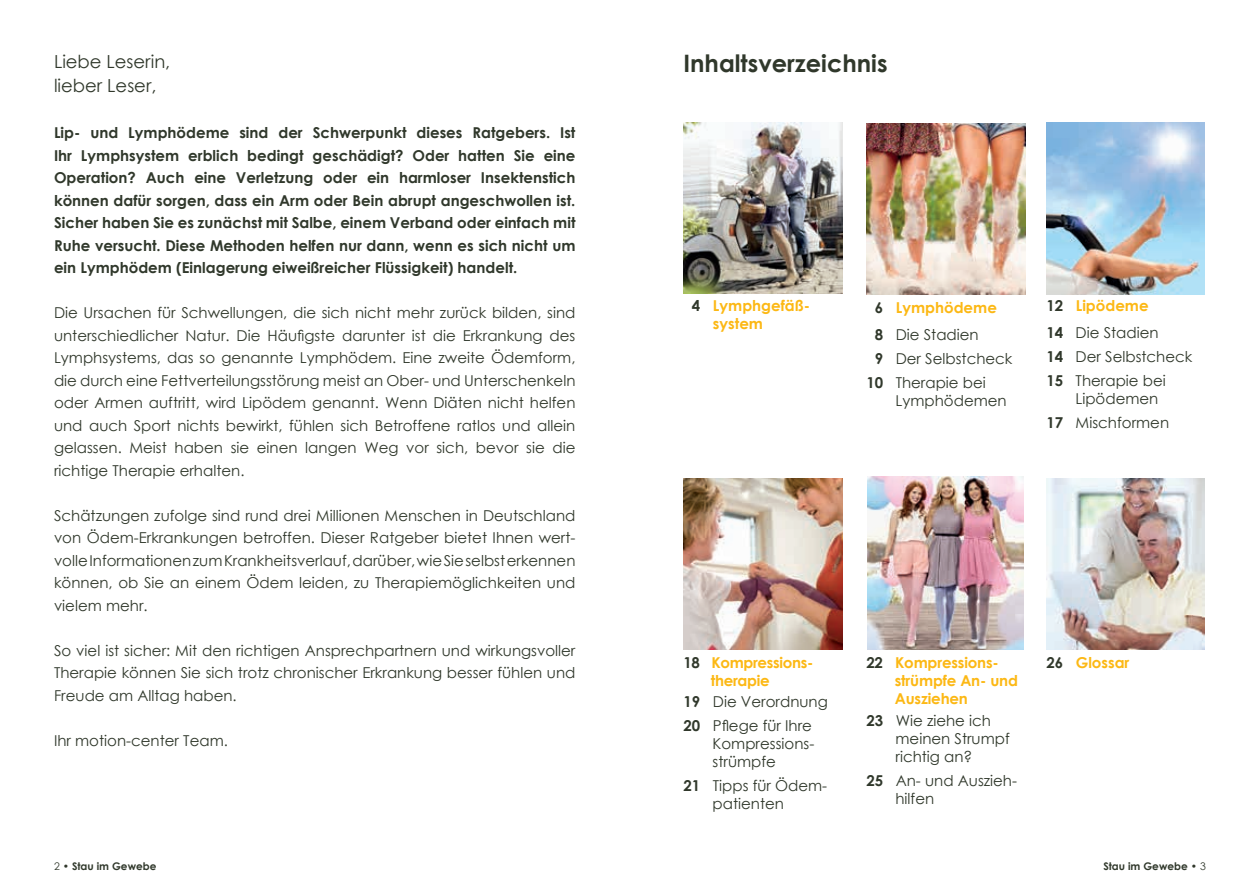
<style>
.page{position:relative;width:1259px;height:893px;background:#fff}
.page>*{position:absolute;margin:0;border:0;box-sizing:border-box;transform-origin:0 0}
.t1{font:700 24px "Century Gothic";color:#30382b}
.t2{font:18px/24px "Century Gothic";color:#30382b}
.t3{font:15px/22.5px "Century Gothic";color:#30382b}
.t4{font:700 15px/22.5px "Century Gothic";color:#30382b;text-align:justify}
.t5{font:700 15px/18px "Century Gothic";letter-spacing:-.01em;color:#fcb814}
.t6{font:700 10.5px "Century Gothic";color:#30382b}
.s1{font-weight:400}
.s2{color:#30382b}
.s3{font-weight:700}
</style>
<div class="page">
<img style="left:867px;top:477px;width:156px;height:173px">
<img style="left:1046px;top:478px;width:159px;height:172px">
<img style="left:683px;top:478px;width:159px;height:172px">
<img style="left:1046px;top:123px;width:159px;height:171px">
<img style="left:866px;top:123px;width:159px;height:171px">
<img style="left:683px;top:123px;width:159px;height:170px">
<p class="t2" style="left:54px;top:49px;width:118px">Liebe Leserin, lieber Leser,</p>
<p class="t4" style="left:54px;top:121px;width:523px">Lip- und Lymphödeme sind der Schwerpunkt dieses Ratgebers. Ist Ihr Lymphsystem erblich bedingt geschädigt? Oder hatten Sie eine Operation? Auch eine Verletzung oder ein harmloser Insektenstich können dafür sorgen, dass ein Arm oder Bein abrupt angeschwollen ist.<br>Sicher haben Sie es zunächst mit Salbe, einem Verband oder einfach mit Ruhe versucht. Diese Methoden helfen nur dann, wenn es sich nicht um ein Lymphödem (Einlagerung eiweißreicher Flüssigkeit) handelt.</p>
<p class="t3" style="left:54px;top:301px;width:523px;text-align:justify">Die Ursachen für Schwellungen, die sich nicht mehr zurück bilden, sind unterschiedlicher Natur. Die Häufigste darunter ist die Erkrankung des Lymphsystems, das so genannte Lymphödem. Eine zweite Ödemform, die durch eine Fettverteilungsstörung meist an Ober- und Unterschenkeln oder Armen auftritt, wird Lipödem genannt. Wenn Diäten nicht helfen und auch Sport nichts bewirkt, fühlen sich Betroffene ratlos und allein gelassen. Meist haben sie einen langen Weg vor sich, bevor sie die richtige Therapie erhalten.</p>
<p class="t3" style="left:54px;top:504px;width:523px;text-align:justify">Schätzungen zufolge sind rund drei Millionen Menschen in Deutschland von Ödem-Erkrankungen betroffen. Dieser Ratgeber bietet Ihnen wert&shy;volle Informationen zum Krankheitsverlauf, darüber, wie Sie selbst erkennen können, ob Sie an einem Ödem leiden, zu Therapiemöglichkeiten und vielem mehr.</p>
<p class="t3" style="left:54px;top:639px;width:523px;text-align:justify">So viel ist sicher: Mit den richtigen Ansprechpartnern und wirkungsvoller Therapie können Sie sich trotz chronischer Erkrankung besser fühlen und Freude am Alltag haben.</p>
<p class="t3" style="left:54px;top:729px;width:175px">Ihr motion-center Team.</p>
<p class="t6" style="left:54px;top:858px;width:104px"><span class="s1">2 •</span> Stau im Gewebe</p>
<h1 class="t1" style="left:683px;top:45px;width:205px">Inhaltsverzeichnis</h1>
<p class="t5" style="left:713px;top:296px;width:99px;text-indent:-21px"><span class="s2">4</span> Lymphgefäß&shy;system</p>
<p class="t5" style="left:875px;top:298px;width:124px"><span class="s2">6</span> Lymphödeme</p>
<p class="t5" style="left:1046px;top:296px;width:104px"><span class="s2">12</span> Lipödeme</p>
<p class="t3" style="left:1046px;top:320px;width:148px;line-height:24px"><span class="s3">14</span> Die Stadien<br><span class="s3">14</span> Der Selbstcheck<br><span class="s3">15</span> Therapie bei</p>
<p class="t3" style="left:1046px;top:386px;width:124px;line-height:24px;text-indent:29px">Lipödemen<br><span class="s3">17</span> Mischformen</p>
<p class="t3" style="left:875px;top:323px;width:105px"><span class="s3">8</span> Die Stadien</p>
<p class="t3" style="left:875px;top:347px;width:139px"><span class="s3">9</span> Der Selbstcheck</p>
<p class="t3" style="left:866px;top:371px;width:121px"><span class="s3">10</span> Therapie bei</p>
<p class="t3" style="left:895px;top:389px;width:113px">Lymphödemen</p>
<p class="t5" style="left:711px;top:653px;width:104px;text-indent:-27px"><span class="s2">18</span> Kompressions&shy;therapie</p>
<p class="t5" style="left:866px;top:653px;width:134px"><span class="s2">22</span> Kompressions-</p>
<p class="t5" style="left:1046px;top:653px;width:85px"><span class="s2">26</span> Glossar</p>
<p class="t5" style="left:894px;top:671px;width:125px">strümpfe An- und<br>Ausziehen</p>
<p class="t3" style="left:683px;top:689px;width:146px;line-height:24px"><span class="s3">19</span> Die Verordnung<br><span class="s3">20</span> Pflege für Ihre</p>
<p class="t3" style="left:712px;top:734px;width:103px;line-height:18px">Kompressions&shy;strümpfe</p>
<p class="t3" style="left:712px;top:776px;width:116px;line-height:18px;text-indent:-29px"><span class="s3">21</span> Tipps für Ödem&shy;patienten</p>
<p class="t3" style="left:895px;top:711px;width:116px;line-height:18px;text-indent:-29px"><span class="s3">23</span> Wie ziehe ich meinen Strumpf richtig an?</p>
<p class="t3" style="left:895px;top:771px;width:123px;line-height:18px;text-indent:-29px"><span class="s3">25</span> An- und Auszieh&shy;hilfen</p>
<p class="t6" style="left:1103px;top:858px;width:104px">Stau im Gewebe <span class="s1">• 3</span></p>
</div>
